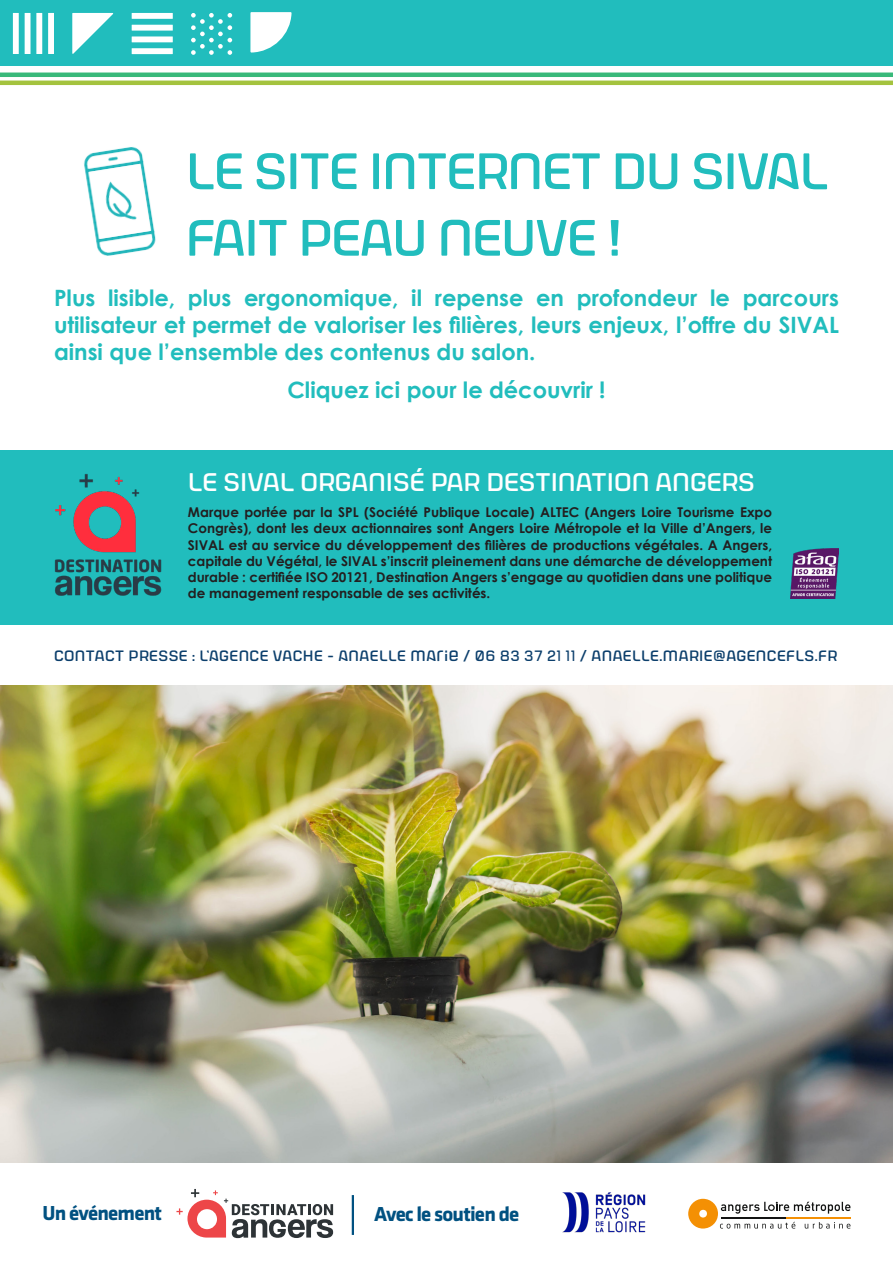
<style>
.page{position:relative;width:893px;height:1263px;background:#fff}
.page>*{position:absolute;margin:0;border:0;box-sizing:border-box;transform-origin:0 0}
.t1{font:51px/66.6px "Northlane One";letter-spacing:-.02em;color:#21bdbd}
.t2{font:25.5px "Northlane One";color:#fff}
.t3{font:700 22.5px/27px "Century Gothic";color:#21bdbd;text-align:justify}
.t4{font:700 21px "Klavika";letter-spacing:-.04em;color:#015181}
.t5{font:15px "Northlane One";letter-spacing:.03em;color:#0c3f6c}
.t6{font:700 13.5px/16.2px "Century Gothic";color:#231f20;text-align:justify}
</style>
<div class="page">
<img style="left:0;top:685px;width:893px;height:477px">
<svg style="left:176px;top:1189px;width:157px;height:49px"></svg>
<hr style="left:352px;top:1195px;width:2px;height:40px;background:#015181">
<svg style="left:688px;top:1199px;width:162px;height:29px"></svg>
<img style="left:562px;top:1192px;width:84px;height:41px">
<hr style="left:0;top:73px;width:893px;height:4px;background:#39b97a">
<hr style="left:0;top:81px;width:893px;height:4px;background:#a4c33e">
<div style="left:0;top:0;width:893px;height:65px;background:#21bdbd"></div>
<div style="left:13px;top:13px;width:6px;height:41px;background:#fff"></div>
<div style="left:25px;top:13px;width:6px;height:41px;background:#fff"></div>
<div style="left:36px;top:13px;width:6px;height:41px;background:#fff"></div>
<div style="left:48px;top:13px;width:6px;height:41px;background:#fff"></div>
<svg style="left:72px;top:13px;width:41px;height:41px"></svg>
<div style="left:132px;top:48px;width:41px;height:6px;background:#fff"></div>
<div style="left:132px;top:36px;width:41px;height:6px;background:#fff"></div>
<div style="left:132px;top:25px;width:41px;height:6px;background:#fff"></div>
<div style="left:132px;top:13px;width:41px;height:6px;background:#fff"></div>
<svg style="left:191px;top:13px;width:41px;height:42px"></svg>
<svg style="left:250px;top:12px;width:42px;height:41px;fill:#fff"></svg>
<img style="left:84px;top:147px;width:72px;height:109px">
<div style="left:0;top:451px;width:893px;height:174px;background:#21bdbd"></div>
<img style="left:54px;top:474px;width:108px;height:122px">
<img style="left:791px;top:549px;width:48px;height:50px">
<p class="t1" style="left:186px;top:139px;width:644px">LE SITE INTERNET DU SIVAL<br>FAIT PEAU NEUVE !</p>
<p class="t3" style="left:54px;top:283px;width:786px">Plus lisible, plus ergonomique, il repense en profondeur le parcours utilisateur et permet de valoriser les filières, leurs enjeux, l’offre du SIVAL ainsi que l’ensemble des contenus du salon.</p>
<p class="t3" style="left:287px;top:375px;width:320px">Cliquez ici pour le découvrir !</p>
<p class="t2" style="left:188px;top:468px;width:568px">LE SIVAL ORGANISÉ PAR DESTINATION ANGERS</p>
<p class="t6" style="left:188px;top:504px;width:586px">Marque portée par la SPL (Société Publique Locale) ALTEC (Angers Loire Tourisme Expo Congrès), dont les deux actionnaires sont Angers Loire Métropole et la Ville d’Angers, le SIVAL est au service du développement des filières de productions végétales. A Angers, capitale du Végétal, le SIVAL s’inscrit pleinement dans une démarche de développement durable : certifiée ISO 20121, Destination Angers s’engage au quotidien dans une politique de management responsable de ses activités.</p>
<p class="t5" style="left:54px;top:647px;width:785px">CONTACT PRESSE : L’AGENCE VACHE - ANAELLE MARIE / 06 83 37 21 11 / ANAELLE.MARIE@AGENCEFLS.FR</p>
<p class="t4" style="left:43px;top:1202px;width:121px">Un événement</p>
<p class="t4" style="left:374px;top:1203px;width:147px">Avec le soutien de</p>
</div>
